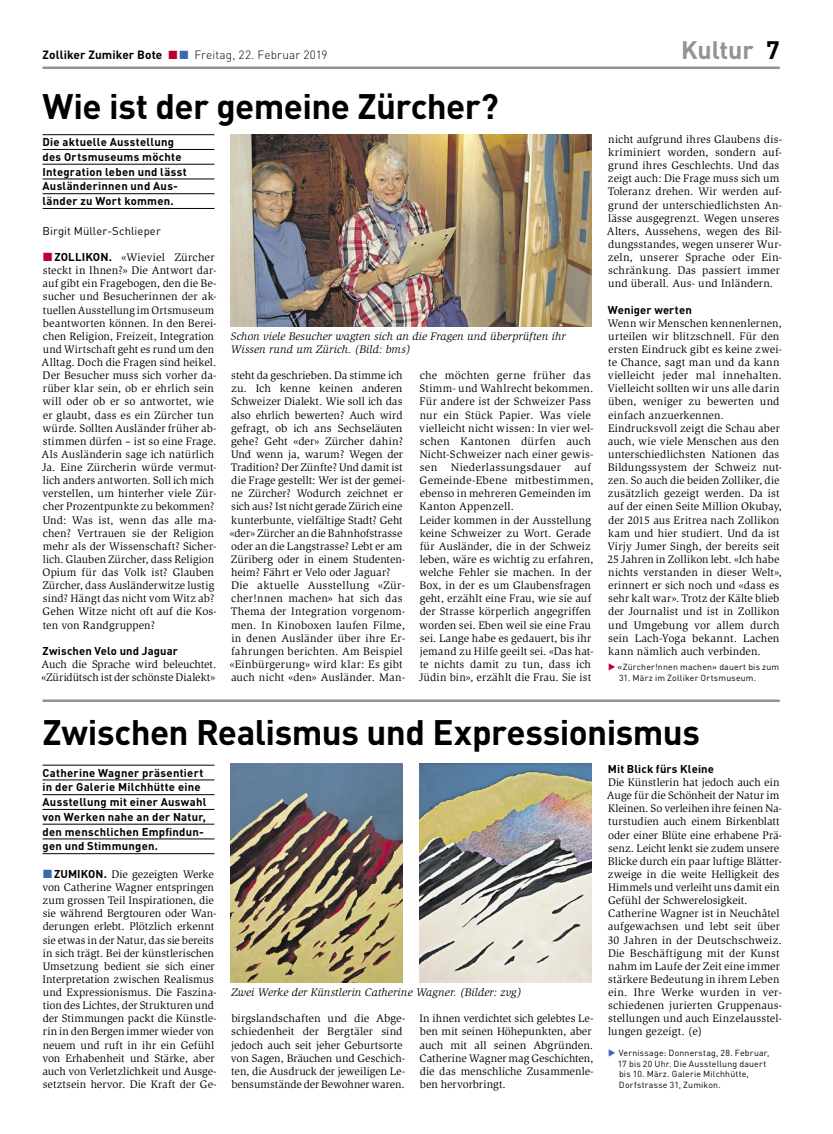
<style>
.page{position:relative;width:833px;height:1134px;background:#fff}
.page>*{position:absolute;margin:0;border:0;box-sizing:border-box;transform-origin:0 0}
.t1{font:700 35px "DIN";letter-spacing:-.015em;color:#000}
.t2{font:700 25px "DIN";letter-spacing:-.005em;color:#939393}
.t3{font:300 11.88px "DIN";letter-spacing:.01em;color:#000}
.t4{font:11.25px/13.1px "Slimbach";letter-spacing:.005em;color:#000}
.t5{font:700 11.25px/14.8px "DIN";letter-spacing:.02em;color:#000}
.t6{font:italic 11.25px/13.1px "Slimbach";letter-spacing:.01em;color:#000}
.t7{font:11.25px "DIN";letter-spacing:.01em;color:#000}
.t8{font:8.75px/10.6px "DIN";letter-spacing:.02em;color:#000}
.s1{font-weight:700}
.s2{color:#be0030}
.s3{color:#3c68ae}
.s4{color:#000}
.s5{font-family:"DIN";font-weight:700}
</style>
<div class="page">
<hr style="left:43px;top:67px;width:737px;height:2px;background:#939393">
<hr style="left:43px;top:135px;width:171px;height:1px;background:#000">
<hr style="left:43px;top:149px;width:171px;height:1px;background:#000">
<hr style="left:43px;top:164px;width:171px;height:1px;background:#000">
<hr style="left:43px;top:179px;width:171px;height:1px;background:#000">
<hr style="left:43px;top:193px;width:171px;height:1px;background:#000">
<hr style="left:43px;top:208px;width:171px;height:1px;background:#000">
<img style="left:231px;top:135px;width:360px;height:192px">
<hr style="left:43px;top:765px;width:171px;height:1px;background:#000">
<hr style="left:43px;top:780px;width:171px;height:1px;background:#000">
<hr style="left:43px;top:794px;width:171px;height:1px;background:#000">
<hr style="left:43px;top:809px;width:171px;height:1px;background:#000">
<hr style="left:43px;top:824px;width:171px;height:1px;background:#000">
<hr style="left:43px;top:839px;width:171px;height:1px;background:#000">
<hr style="left:43px;top:853px;width:171px;height:1px;background:#000">
<img style="left:231px;top:763px;width:172px;height:220px">
<img style="left:419px;top:763px;width:172px;height:220px">
<hr style="left:43px;top:699px;width:737px;height:3px;background:#939393">
<p class="t3" style="left:43px;top:48px;width:286px"><span class="s1">Zolliker Zumiker Bote</span> <span class="s2">■</span> <span class="s3">■</span> Freitag, 22. Februar 2019</p>
<h2 class="t2" style="left:681px;top:34px;width:100px">Kultur <span class="s4">7</span></h2>
<h1 class="t1" style="left:43px;top:83px;width:458px">Wie ist der gemeine Zürcher?</h1>
<p class="t5" style="left:43px;top:134px;width:146px">Die aktuelle Ausstellung des Ortsmuseums möchte<br>Integration leben und lässt<br>Ausländerinnen und Aus&shy;länder zu Wort kommen.</p>
<p class="t7" style="left:43px;top:224px;width:120px">Birgit Müller-Schlieper</p>
<p class="t4" style="left:42px;top:251px;width:177px"><span class="s2">■</span> <span class="s5">ZOLLIKON.</span> «Wieviel Zürcher steckt in Ihnen?» Die Antwort dar&shy;auf gibt ein Fragebogen, den die Be&shy;sucher und Besucherinnen der ak&shy;tuellen Ausstellung im Ortsmuseum beantworten können. In den Berei&shy;chen Religion, Freizeit, Integration und Wirtschaft geht es rund um den Alltag. Doch die Fragen sind heikel.<br>Der Besucher muss sich vorher da&shy;rüber klar sein, ob er ehrlich sein will oder ob er so antwortet, wie er glaubt, dass es ein Zürcher tun würde. Sollten Ausländer früher ab&shy;stimmen dürfen – ist so eine Frage.<br>Als Ausländerin sage ich natürlich Ja. Eine Zürcherin würde vermut&shy;lich anders antworten. Soll ich mich verstellen, um hinterher viele Zür&shy;cher Prozentpunkte zu bekommen?<br>Und: Was ist, wenn das alle ma&shy;chen? Vertrauen sie der Religion mehr als der Wissenschaft? Sicher&shy;lich. Glauben Zürcher, dass Religion Opium für das Volk ist? Glauben Zürcher, dass Ausländerwitze lustig sind? Hängt das nicht vom Witz ab?<br>Gehen Witze nicht oft auf die Kos&shy;ten von Randgruppen?</p>
<p class="t5" style="left:43px;top:643px;width:137px">Zwischen Velo und Jaguar</p>
<p class="t4" style="left:41px;top:658px;width:176px">Auch die Sprache wird beleuchtet. «Züridütsch ist der schönste Dialekt»</p>
<p class="t4" style="left:607px;top:133px;width:177px">nicht aufgrund ihres Glaubens dis&shy;kriminiert worden, sondern auf&shy;grund ihres Geschlechts. Und das zeigt auch: Die Frage muss sich um Toleranz drehen. Wir werden auf&shy;grund der unterschiedlichsten An&shy;lässe ausgegrenzt. Wegen unseres Alters, Aussehens, wegen des Bil&shy;dungsstandes, wegen unserer Wur&shy;zeln, unserer Sprache oder Ein&shy;schränkung. Das passiert immer und überall. Aus- und Inländern.</p>
<p class="t5" style="left:608px;top:302px;width:85px">Weniger werten</p>
<p class="t4" style="left:607px;top:316px;width:176px">Wenn wir Menschen kennenlernen, urteilen wir blitzschnell. Für den ersten Eindruck gibt es keine zwei&shy;te Chance, sagt man und da kann vielleicht jeder mal innehalten.<br>Vielleicht sollten wir uns alle darin üben, weniger zu bewerten und einfach anzuerkennen.<br>Eindrucksvoll zeigt die Schau aber auch, wie viele Menschen aus den unterschiedlichsten Nationen das Bildungssystem der Schweiz nut&shy;zen. So auch die beiden Zolliker, die zusätzlich gezeigt werden. Da ist auf der einen Seite Million Okubay, der 2015 aus Eritrea nach Zollikon kam und hier studiert. Und da ist Virjy Jumer Singh, der bereits seit 25 Jahren in Zollikon lebt. «Ich habe nichts verstanden in dieser Welt», erinnert er sich noch und «dass es sehr kalt war». Trotz der Kälte blieb der Journalist und ist in Zollikon und Umgebung vor allem durch sein Lach-Yoga bekannt. Lachen kann nämlich auch verbinden.</p>
<p class="t8" style="left:617px;top:662px;width:163px">«Zürcher!nnen machen» dauert bis zum</p>
<p class="t8" style="left:619px;top:672px;width:139px">31. März im Zolliker Ortsmuseum.</p>
<p class="t6" style="left:231px;top:329px;width:336px">Schon viele Besucher wagten sich an die Fragen und überprüften ihr<br>Wissen rund um Zürich. (Bild: bms)</p>
<p class="t4" style="left:230px;top:369px;width:177px">steht da geschrieben. Da stimme ich zu. Ich kenne keinen anderen Schweizer Dialekt. Wie soll ich das also ehrlich bewerten? Auch wird gefragt, ob ich ans Sechseläuten gehe? Geht «der» Zürcher dahin?<br>Und wenn ja, warum? Wegen der Tradition? Der Zünfte? Und damit ist die Frage gestellt: Wer ist der gemei&shy;ne Zürcher? Wodurch zeichnet er sich aus? Ist nicht gerade Zürich eine kunterbunte, vielfältige Stadt? Geht «der» Zürcher an die Bahnhofstrasse oder an die Langstrasse? Lebt er am Züriberg oder in einem Studenten&shy;heim? Fährt er Velo oder Jaguar?<br>Die aktuelle Ausstellung «Zür&shy;cher!nnen machen» hat sich das Thema der Integration vorgenom&shy;men. In Kinoboxen laufen Filme, in denen Ausländer über ihre Er&shy;fahrungen berichten. Am Beispiel «Einbürgerung» wird klar: Es gibt auch nicht «den» Ausländer. Man-</p>
<p class="t4" style="left:419px;top:369px;width:176px">che möchten gerne früher das<br>Stimm- und Wahlrecht bekommen.<br>Für andere ist der Schweizer Pass nur ein Stück Papier. Was viele vielleicht nicht wissen: In vier wel&shy;schen Kantonen dürfen auch<br>Nicht-Schweizer nach einer gewis&shy;sen Niederlassungsdauer auf<br>Gemeinde-Ebene mitbestimmen, ebenso in mehreren Gemeinden im<br>Kanton Appenzell.<br>Leider kommen in der Ausstellung keine Schweizer zu Wort. Gerade für Ausländer, die in der Schweiz leben, wäre es wichtig zu erfahren, welche Fehler sie machen. In der<br>Box, in der es um Glaubensfragen geht, erzählt eine Frau, wie sie auf der Strasse körperlich angegriffen worden sei. Eben weil sie eine Frau sei. Lange habe es gedauert, bis ihr jemand zu Hilfe geeilt sei. «Das hat&shy;te nichts damit zu tun, dass ich<br>Jüdin bin», erzählt die Frau. Sie ist</p>
<h1 class="t1" style="left:43px;top:710px;width:659px">Zwischen Realismus und Expressionismus</h1>
<p class="t5" style="left:43px;top:764px;width:165px">Catherine Wagner präsentiert in der Galerie Milchhütte eine<br>Ausstellung mit einer Auswahl von Werken nahe an der Natur, den menschlichen Empfindun&shy;gen und Stimmungen.</p>
<p class="t4" style="left:42px;top:868px;width:176px"><span class="s3">■</span> <span class="s5">ZUMIKON.</span> Die gezeigten Werke von Catherine Wagner entspringen zum grossen Teil Inspirationen, die sie während Bergtouren oder Wan&shy;derungen erlebt. Plötzlich erkennt sie etwas in der Natur, das sie bereits in sich trägt. Bei der künstlerischen Umsetzung bedient sie sich einer Interpretation zwischen Realismus und Expressionismus. Die Faszina&shy;tion des Lichtes, der Strukturen und der Stimmungen packt die Künstle&shy;rin in den Bergen immer wieder von neuem und ruft in ihr ein Gefühl von Erhabenheit und Stärke, aber auch von Verletzlichkeit und Ausge&shy;setztsein hervor. Die Kraft der Ge-</p>
<p class="t5" style="left:608px;top:761px;width:108px">Mit Blick fürs Kleine</p>
<p class="t4" style="left:607px;top:776px;width:177px">Die Künstlerin hat jedoch auch ein Auge für die Schönheit der Natur im Kleinen. So verleihen ihre feinen Na&shy;turstudien auch einem Birkenblatt oder einer Blüte eine erhabene Prä&shy;senz. Leicht lenkt sie zudem unsere Blicke durch ein paar luftige Blätter&shy;zweige in die weite Helligkeit des Himmels und verleiht uns damit ein Gefühl der Schwerelosigkeit.<br>Catherine Wagner ist in Neuchâtel aufgewachsen und lebt seit über 30 Jahren in der Deutschschweiz.<br>Die Beschäftigung mit der Kunst nahm im Laufe der Zeit eine immer stärkere Bedeutung in ihrem Leben ein. Ihre Werke wurden in ver&shy;schiedenen jurierten Gruppenaus&shy;stellungen und auch Einzelausstel&shy;lungen gezeigt. (e)</p>
<p class="t8" style="left:618px;top:1047px;width:153px">Vernissage: Donnerstag, 28. Februar, 17 bis 20 Uhr. Die Ausstellung dauert bis 10. März. Galerie Milchhütte, Dorfstrasse 31, Zumikon.</p>
<p class="t6" style="left:231px;top:986px;width:292px">Zwei Werke der Künstlerin Catherine Wagner. (Bilder: zvg)</p>
<p class="t4" style="left:231px;top:1012px;width:176px">birgslandschaften und die Abge&shy;schiedenheit der Bergtäler sind jedoch auch seit jeher Geburtsorte von Sagen, Bräuchen und Geschich&shy;ten, die Ausdruck der jeweiligen Le&shy;bensumstände der Bewohner waren.</p>
<p class="t4" style="left:419px;top:1012px;width:176px">In ihnen verdichtet sich gelebtes Le&shy;ben mit seinen Höhepunkten, aber auch mit all seinen Abgründen.<br>Catherine Wagner mag Geschichten, die das menschliche Zusammenle&shy;ben hervorbringt.</p>
</div>
